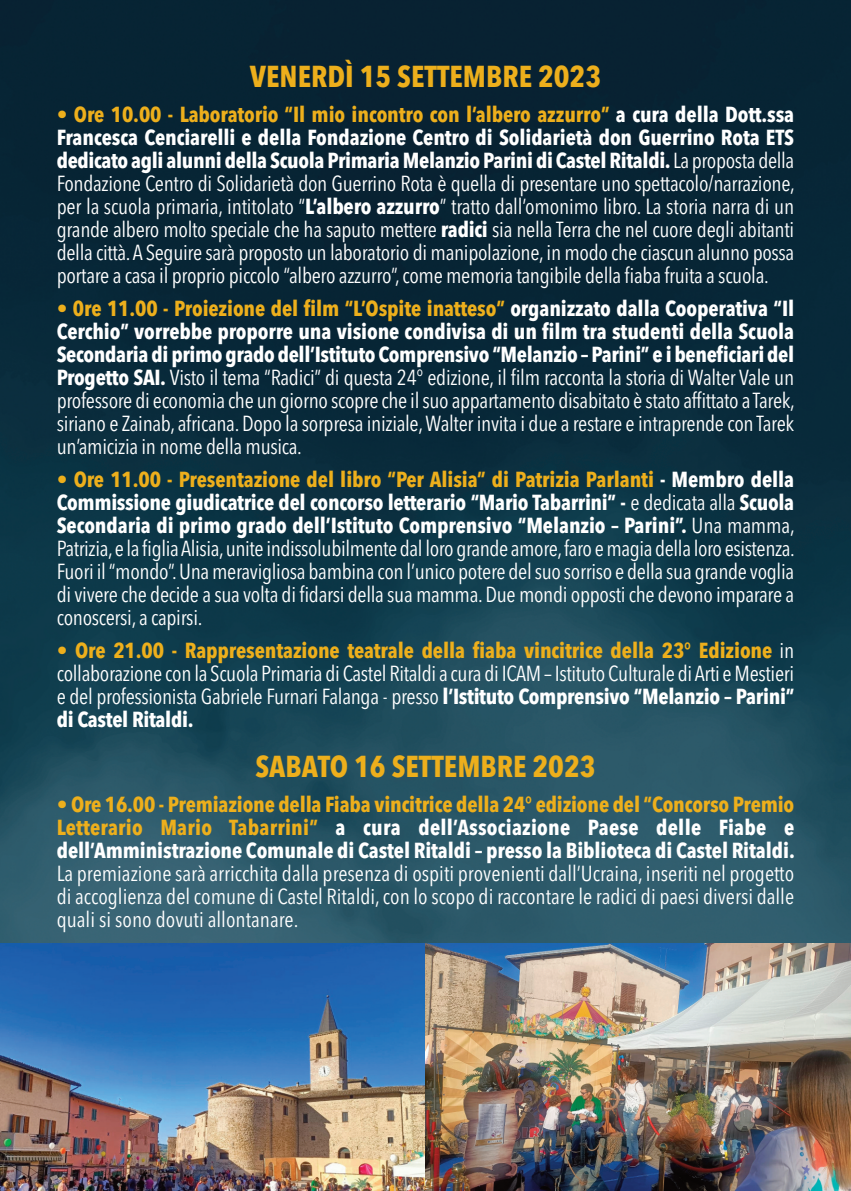
<style>
.page{position:relative;width:851px;height:1191px;background:#fff}
.page>*{position:absolute;margin:0;border:0;box-sizing:border-box;transform-origin:0 0}
.t1{font:700 30px "Avenir Next Condensed";color:#edaf1c}
.t2{font:21.6px/23px "Avenir Next Condensed";letter-spacing:-.015em;color:#fff;text-align:justify}
.t3{font:700 21.6px/23px "Avenir Next Condensed";letter-spacing:-.005em;color:#fff;text-align:justify}
.s1{font-weight:700;color:#edaf1c}
.s2{font-weight:700}
.s3{color:#edaf1c}
</style>
<div class="page">
<img style="left:0;top:0;width:850px;height:943px">
<img style="left:0;top:943px;width:425px;height:248px">
<img style="left:425px;top:943px;width:425px;height:248px">
<h1 class="t1" style="left:250px;top:58px;width:353px">VENERDÌ 15 SETTEMBRE 2023</h1>
<p class="t2" style="left:57px;top:102px;width:739px"><span class="s1">• Ore 10.00 - Laboratorio “Il mio incontro con l’albero azzurro”</span> <span class="s2">a cura della Dott.ssa Francesca Cenciarelli e della Fondazione Centro di Solidarietà don Guerrino Rota ETS dedicato agli alunni della Scuola PrimariaMelanzio Parini di Castel Ritaldi.</span>La proposta della Fondazione Centro di Solidarietà don Guerrino Rota è quella di presentare uno spettacolo/narrazione, per la scuola primaria, intitolato “<span class="s2">L’albero azzurro</span>” tratto dall’omonimo libro. La storia narra di un grande albero molto speciale che ha saputo mettere <span class="s2">radici</span> sia nella Terra che nel cuore degli abitanti della città.A Seguire sarà proposto un laboratorio di manipolazione, in modo che ciascun alunno possa portare a casa il proprio piccolo “albero azzurro”,come memoria tangibile della fiaba fruita a scuola.</p>
<p class="t2" style="left:57px;top:296px;width:739px"><span class="s1">• 0re 11.00 - Proiezione del film “L’Ospite inatteso”</span> <span class="s2">organizzato dalla Cooperativa “Il Cerchio” vorrebbe proporre una visione condivisa di un film tra studenti della Scuola Secondaria di primo grado dell’Istituto Comprensivo “Melanzio – Parini” e i beneficiari del Progetto SAI.</span> Visto il tema “Radici” di questa 24° edizione, il film racconta la storia di Walter Vale un professore di economia che un giorno scopre che ilsuo appartamento disabitato è stato affittato a Tarek, siriano e Zainab, africana.Dopo la sorpresa iniziale,Walter invita i due a restare e intraprende con Tarek un’amicizia in nome della musica.</p>
<p class="t2" style="left:57px;top:467px;width:739px"><span class="s1">• Ore 11.00 - Presentazione del libro “Per Alisia” di Patrizia Parlanti</span> <span class="s2">- Membro della Commissione giudicatrice del concorso letterario “Mario Tabarrini” -</span> e dedicata alla <span class="s2">Scuola Secondaria di primo grado dell’Istituto Comprensivo “Melanzio – Parini”.</span> Una mamma, Patrizia,e la figliaAlisia,unite indissolubilmente dal loro grande amore,faro emagia della loro esistenza.<br>Fuori il“mondo”.Unameravigliosa bambina con l’unico potere delsuo sorriso e della sua grande voglia di vivere che decide a sua volta di fidarsi della sua mamma.Due mondi opposti che devono imparare a conoscersi, a capirsi.</p>
<p class="t2" style="left:57px;top:638px;width:739px"><span class="s1">• Ore 21.00 - Rappresentazione teatrale della fiaba vincitrice della 23° Edizione</span> in collaborazione con la Scuola Primaria di Castel Ritaldi a cura di ICAM–Istituto Culturale diArti eMestieri e del professionista Gabriele Furnari Falanga - presso <span class="s2">l’Istituto Comprensivo “Melanzio – Parini” di Castel Ritaldi.</span></p>
<h1 class="t1" style="left:255px;top:748px;width:341px">SABATO 16 SETTEMBRE 2023</h1>
<p class="t3" style="left:57px;top:792px;width:739px"><span class="s3">• Ore 16.00 - Premiazione della Fiaba vincitrice della 24° edizione del “Concorso Premio Letterario Mario Tabarrini”</span> a cura dell’Associazione Paese delle Fiabe e dell’Amministrazione Comunale di Castel Ritaldi – presso la Biblioteca di Castel Ritaldi.</p>
<p class="t2" style="left:57px;top:861px;width:739px">La premiazione sarà arricchita dalla presenza di ospiti provenienti dall’Ucraina, inseriti nel progetto di accoglienza del comune di Castel Ritaldi,con lo scopo di raccontare le radici di paesi diversi dalle quali si sono dovuti allontanare.</p>
</div>
